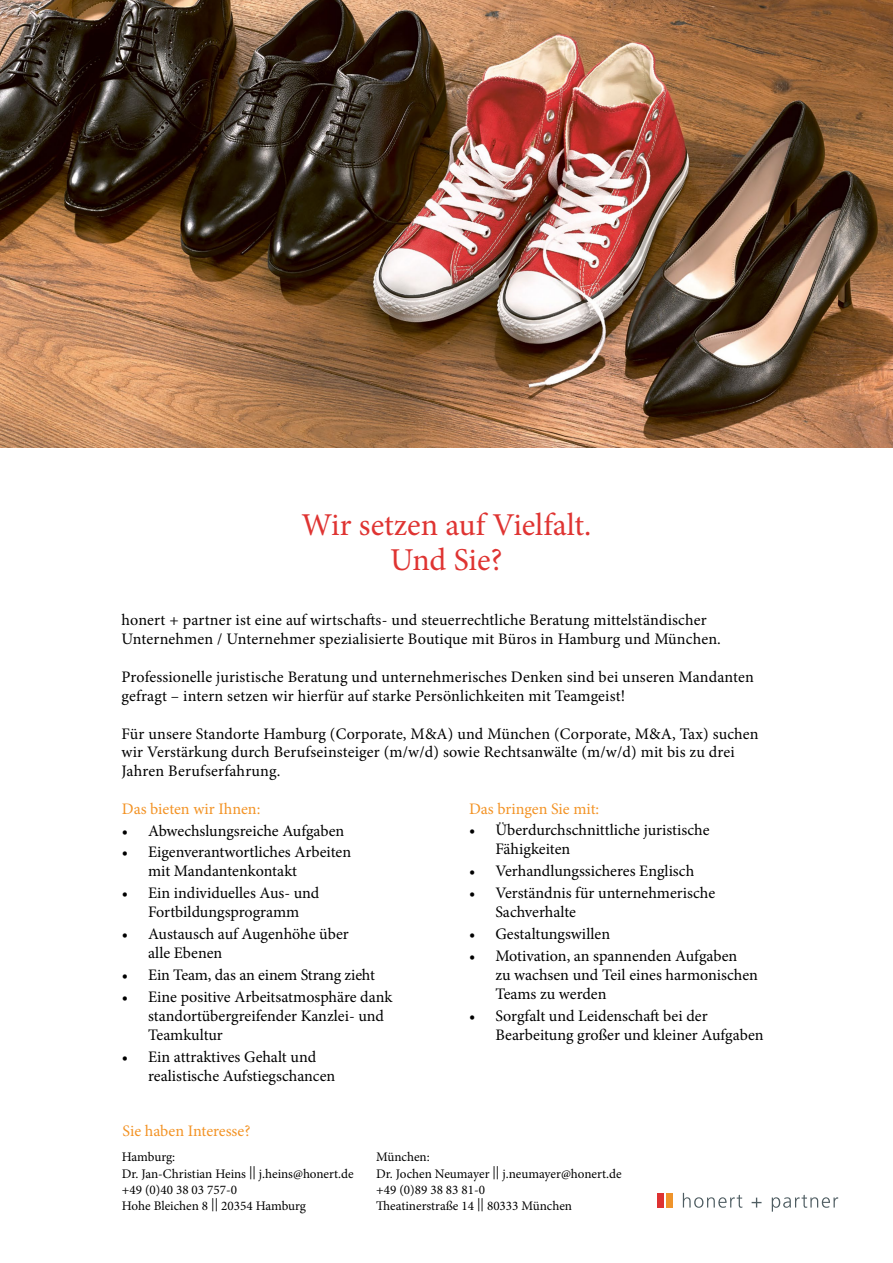
<style>
.page{position:relative;width:893px;height:1263px;background:#fff}
.page>*{position:absolute;margin:0;border:0;box-sizing:border-box;transform-origin:0 0}
.t1{font:31.8px/34.8px "Minion Pro";color:#df3432;text-align:center}
.t2{font:16.05px/19px "Minion Pro";color:#000}
.t3{font:16.05px "Minion Pro";color:#f39325}
.t4{font:13.2px/16px "Minion Pro";color:#000}
</style>
<div class="page">
<img style="left:0;top:0;width:893px;height:448px">
<div style="left:658px;top:1193px;width:6px;height:14px;background:#de3232"></div>
<div style="left:666px;top:1193px;width:6px;height:14px;background:#ef942b"></div>
<svg style="left:683px;top:1193px;width:59px;height:15px"></svg>
<svg style="left:752px;top:1197px;width:9px;height:10px"></svg>
<svg style="left:772px;top:1195px;width:66px;height:17px"></svg>
<h1 class="t1" style="left:301px;top:508px;width:292px">Wir setzen auf Vielfalt.<br>Und Sie?</h1>
<p class="t2" style="left:122px;top:610px;width:601px">honert + partner ist eine auf wirtschafts- und steuerrechtliche Beratung mittelständischer<br>Unternehmen / Unternehmer spezialisierte Boutique mit Büros in Hamburg und München.</p>
<p class="t2" style="left:122px;top:667px;width:634px">Professionelle juristische Beratung und unternehmerisches Denken sind bei unseren Mandanten gefragt – intern setzen wir hierfür auf starke Persönlichkeiten mit Teamgeist!</p>
<p class="t2" style="left:122px;top:724px;width:639px">Für unsere Standorte Hamburg (Corporate, M&amp;A) und München (Corporate, M&amp;A, Tax) suchen wir Verstärkung durch Berufseinsteiger (m/w/d) sowie Rechtsanwälte (m/w/d) mit bis zu drei<br>Jahren Berufserfahrung.</p>
<p class="t3" style="left:122px;top:798px;width:140px">Das bieten wir Ihnen:</p>
<p class="t2" style="left:122px;top:821px;width:224px">• Abwechslungsreiche Aufgaben</p>
<p class="t2" style="left:148px;top:843px;width:205px;text-indent:-26px">• Eigenverantwortliches Arbeiten mit Mandantenkontakt</p>
<p class="t2" style="left:122px;top:884px;width:199px;text-align:center">• Ein individuelles Aus- und<br>Fortbildungsprogramm</p>
<p class="t2" style="left:148px;top:924px;width:202px;text-indent:-26px">• Austausch auf Augenhöhe über alle Ebenen</p>
<p class="t2" style="left:122px;top:965px;width:255px">• Ein Team, das an einem Strang zieht</p>
<p class="t2" style="left:148px;top:987px;width:246px;text-indent:-26px">• Eine positive Arbeitsatmosphäre dank standortübergreifender Kanzlei- und<br>Teamkultur</p>
<p class="t2" style="left:148px;top:1047px;width:189px;text-indent:-26px">• Ein attraktives Gehalt und realistische Aufstiegschancen</p>
<p class="t3" style="left:123px;top:1120px;width:129px">Sie haben Interesse?</p>
<p class="t3" style="left:469px;top:798px;width:132px">Das bringen Sie mit:</p>
<p class="t2" style="left:495px;top:821px;width:216px;text-indent:-26px">• Überdurchschnittliche juristische<br>Fähigkeiten</p>
<p class="t2" style="left:469px;top:862px;width:227px">• Verhandlungssicheres Englisch</p>
<p class="t2" style="left:495px;top:884px;width:221px;text-indent:-26px">• Verständnis für unternehmerische<br>Sachverhalte</p>
<p class="t2" style="left:469px;top:924px;width:143px">• Gestaltungswillen</p>
<p class="t2" style="left:495px;top:946px;width:264px;text-indent:-26px">• Motivation, an spannenden Aufgaben<br>zu wachsen und Teil eines harmonischen<br>Teams zu werden</p>
<p class="t2" style="left:495px;top:1006px;width:270px;text-indent:-26px">• Sorgfalt und Leidenschaft bei der<br>Bearbeitung großer und kleiner Aufgaben</p>
<p class="t4" style="left:122px;top:1149px;width:233px">Hamburg:<br>Dr. Jan-Christian Heins || j.heins@honert.de +49 (0)40 38 03 757-0<br>Hohe Bleichen 8 || 20354 Hamburg</p>
<p class="t4" style="left:376px;top:1149px;width:247px">München:<br>Dr. Jochen Neumayer || j.neumayer@honert.de +49 (0)89 38 83 81-0<br>Theatinerstraße 14 || 80333 München</p>
</div>
